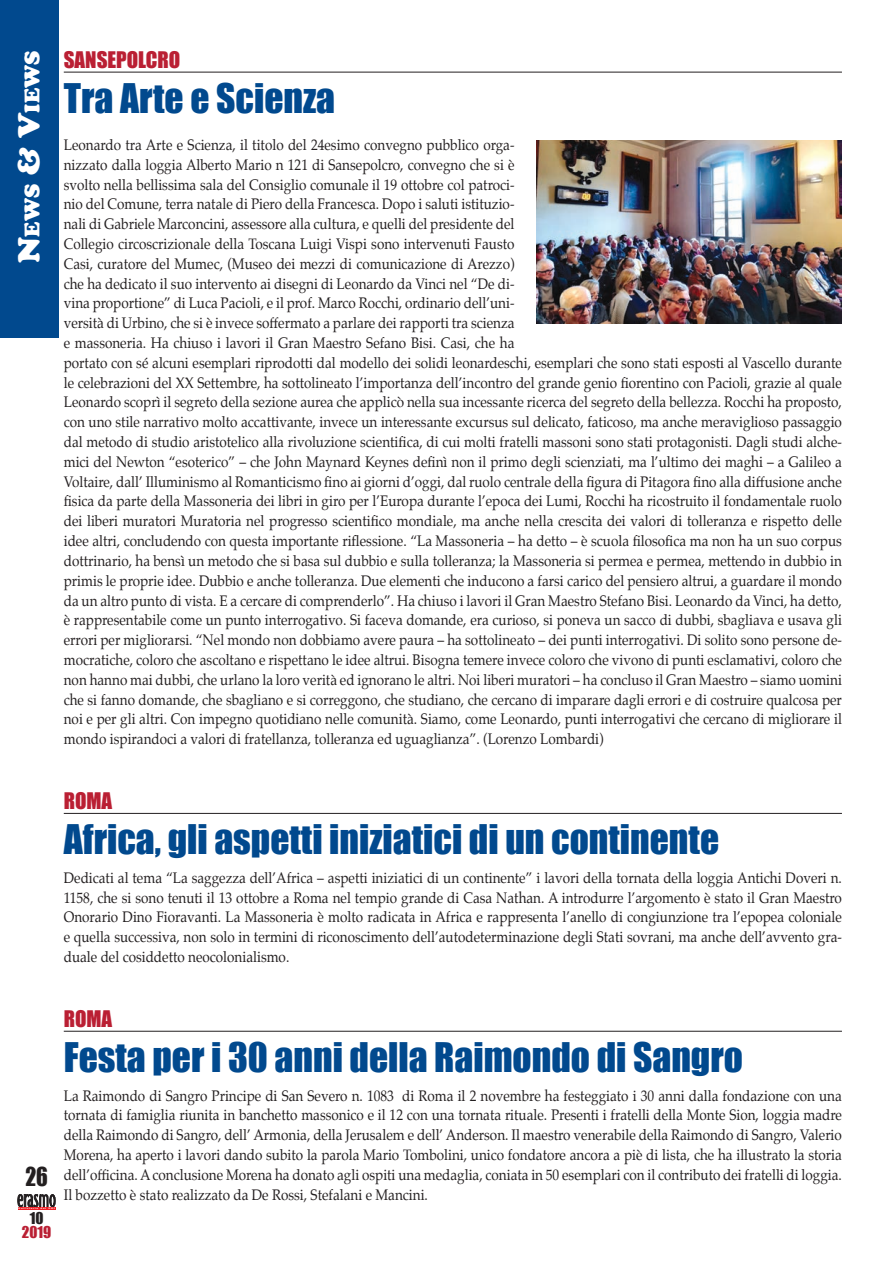
<style>
.page{position:relative;width:893px;height:1263px;background:#fff}
.page>*{position:absolute;margin:0;border:0;box-sizing:border-box;transform-origin:0 0}
._02-Titolo_25{font:37.5px "Impact";color:#01498e}
.t1{font:24px "Impact";color:#231f20;scale:.9 1}
._01-Occhiello{font:21px "Impact";color:#ba1f33}
.t2{font:21px "Cooper Black Std";color:#fff}
._04-corpo_testo_10{font:15px/19.8px "Palatino";color:#231f20;text-align:justify;scale:.9 1}
.t3{font:15px "Impact";color:#ba1f33}
.t4{font:15px "Impact";color:#231f20}
.t5{font:700 2.1px "Officina Sans";letter-spacing:.2em;color:#fff;scale:1.53 1}
.s1{font-size:30px}
</style>
<div class="page">
<div style="left:0;top:0;width:59px;height:338px;background:#01498e"></div>
<svg style="left:18px;top:1194px;width:38px;height:13px"></svg>
<hr style="left:18px;top:1207px;width:38px;height:2px;background:#ee1d23">
<hr style="left:64px;top:72px;width:778px;height:1px;background:#231f20">
<hr style="left:64px;top:813px;width:778px;height:1px;background:#231f20">
<hr style="left:64px;top:1031px;width:778px;height:1px;background:#231f20">
<img style="left:536px;top:140px;width:305px;height:183px">
<h3 class="t2" style="left:19px;top:263px;width:213px;rotate:-90deg"><span class="s1">N</span>ews <span class="s1">&amp; V</span>iews</h3>
<p class="_01-Occhiello" style="left:64px;top:43px;width:118px">SANSEPOLCRO</p>
<p class="_02-Titolo_25" style="left:64px;top:69px;width:273px">Tra Arte e Scienza</p>
<p class="_04-corpo_testo_10" style="left:64px;top:135px;width:866px;text-align:left">Leonardo tra Arte e Scienza, il titolo del 24esimo convegno pubblico orga-<br>nizzato dalla loggia Alberto Mario n 121 di Sansepolcro, convegno che si è<br>svolto nella bellissima sala del Consiglio comunale il 19 ottobre col patroci-<br>nio del Comune, terra natale di Piero della Francesca. Dopo i saluti istituzio-<br>nali di Gabriele Marconcini, assessore alla cultura, e quelli del presidente del<br>Collegio circoscrizionale della Toscana Luigi Vispi sono intervenuti Fausto<br>Casi, curatore del Mumec, (Museo dei mezzi di comunicazione di Arezzo)<br>che ha dedicato il suo intervento ai disegni di Leonardo da Vinci nel “De di-<br>vina proportione” di Luca Pacioli, e il prof. Marco Rocchi, ordinario dell’uni-<br>versità di Urbino, che si è invece soffermato a parlare dei rapporti tra scienza<br>e massoneria. Ha chiuso i lavori il Gran Maestro Sefano Bisi. Casi, che ha<br>portato con sé alcuni esemplari riprodotti dal modello dei solidi leonardeschi, esemplari che sono stati esposti al Vascello durante le celebrazioni del XX Settembre, ha sottolineato l’importanza dell’incontro del grande genio fiorentino con Pacioli, grazie al quale Leonardo scoprì il segreto della sezione aurea che applicò nella sua incessante ricerca del segreto della bellezza. Rocchi ha proposto, con uno stile narrativo molto accattivante, invece un interessante excursus sul delicato, faticoso, ma anche meraviglioso passaggio dal metodo di studio aristotelico alla rivoluzione scientifica, di cui molti fratelli massoni sono stati protagonisti. Dagli studi alche&shy;mici del Newton “esoterico” – che John Maynard Keynes definì non il primo degli scienziati, ma l’ultimo dei maghi – a Galileo a Voltaire, dall’ Illuminismo al Romanticismo fino ai giorni d’oggi, dal ruolo centrale della figura di Pitagora fino alla diffusione anche fisica da parte della Massoneria dei libri in giro per l’Europa durante l’epoca dei Lumi, Rocchi ha ricostruito il fondamentale ruolo dei liberi muratori Muratoria nel progresso scientifico mondiale, ma anche nella crescita dei valori di tolleranza e rispetto delle idee altri, concludendo con questa importante riflessione. “La Massoneria – ha detto – è scuola filosofica ma non ha un suo corpus dottrinario, ha bensì un metodo che si basa sul dubbio e sulla tolleranza; la Massoneria si permea e permea, mettendo in dubbio in primis le proprie idee. Dubbio e anche tolleranza. Due elementi che inducono a farsi carico del pensiero altrui, a guardare il mondo da un altro punto di vista. E a cercare di comprenderlo”. Ha chiuso i lavori il Gran Maestro Stefano Bisi. Leonardo da Vinci, ha detto, è rappresentabile come un punto interrogativo. Si faceva domande, era curioso, si poneva un sacco di dubbi, sbagliava e usava gli errori per migliorarsi. “Nel mondo non dobbiamo avere paura – ha sottolineato – dei punti interrogativi. Di solito sono persone de&shy;mocratiche, coloro che ascoltano e rispettano le idee altrui. Bisogna temere invece coloro che vivono di punti esclamativi, coloro che non hanno mai dubbi, che urlano la loro verità ed ignorano le altri. Noi liberi muratori – ha concluso il Gran Maestro – siamo uomini che si fanno domande, che sbagliano e si correggono, che studiano, che cercano di imparare dagli errori e di costruire qualcosa per noi e per gli altri. Con impegno quotidiano nelle comunità. Siamo, come Leonardo, punti interrogativi che cercano di migliorare il mondo ispirandoci a valori di fratellanza, tolleranza ed uguaglianza”. (Lorenzo Lombardi)</p>
<p class="_01-Occhiello" style="left:64px;top:784px;width:50px">ROMA</p>
<p class="_02-Titolo_25" style="left:64px;top:810px;width:657px">Africa, gli aspetti iniziatici di un continente</p>
<p class="_04-corpo_testo_10" style="left:64px;top:868px;width:866px">Dedicati al tema “La saggezza dell’Africa – aspetti iniziatici di un continente” i lavori della tornata della loggia Antichi Doveri n.<br>1158, che si sono tenuti il 13 ottobre a Roma nel tempio grande di Casa Nathan. A introdurre l’argomento è stato il Gran Maestro Onorario Dino Fioravanti. La Massoneria è molto radicata in Africa e rappresenta l’anello di congiunzione tra l’epopea coloniale e quella successiva, non solo in termini di riconoscimento dell’autodeterminazione degli Stati sovrani, ma anche dell’avvento gra&shy;duale del cosiddetto neocolonialismo.</p>
<h2 class="t1" style="left:25px;top:1158px;width:27px">26</h2>
<p class="t4" style="left:30px;top:1207px;width:15px">10</p>
<p class="t3" style="left:22px;top:1220px;width:31px">2019</p>
<p class="t5" style="left:18px;top:1207px;width:25px">Notiziario del GOI</p>
<p class="_01-Occhiello" style="left:64px;top:1002px;width:50px">ROMA</p>
<p class="_02-Titolo_25" style="left:64px;top:1028px;width:681px">Festa per i 30 anni della Raimondo di Sangro</p>
<p class="_04-corpo_testo_10" style="left:64px;top:1085px;width:866px">La Raimondo di Sangro Principe di San Severo n. 1083 di Roma il 2 novembre ha festeggiato i 30 anni dalla fondazione con una tornata di famiglia riunita in banchetto massonico e il 12 con una tornata rituale. Presenti i fratelli della Monte Sion, loggia madre della Raimondo di Sangro, dell’ Armonia, della Jerusalem e dell’ Anderson. Il maestro venerabile della Raimondo di Sangro, Valerio Morena, ha aperto i lavori dando subito la parola Mario Tombolini, unico fondatore ancora a piè di lista, che ha illustrato la storia dell’officina. A conclusione Morena ha donato agli ospiti una medaglia, coniata in 50 esemplari con il contributo dei fratelli di loggia.<br>Il bozzetto è stato realizzato da De Rossi, Stefalani e Mancini.</p>
</div>
